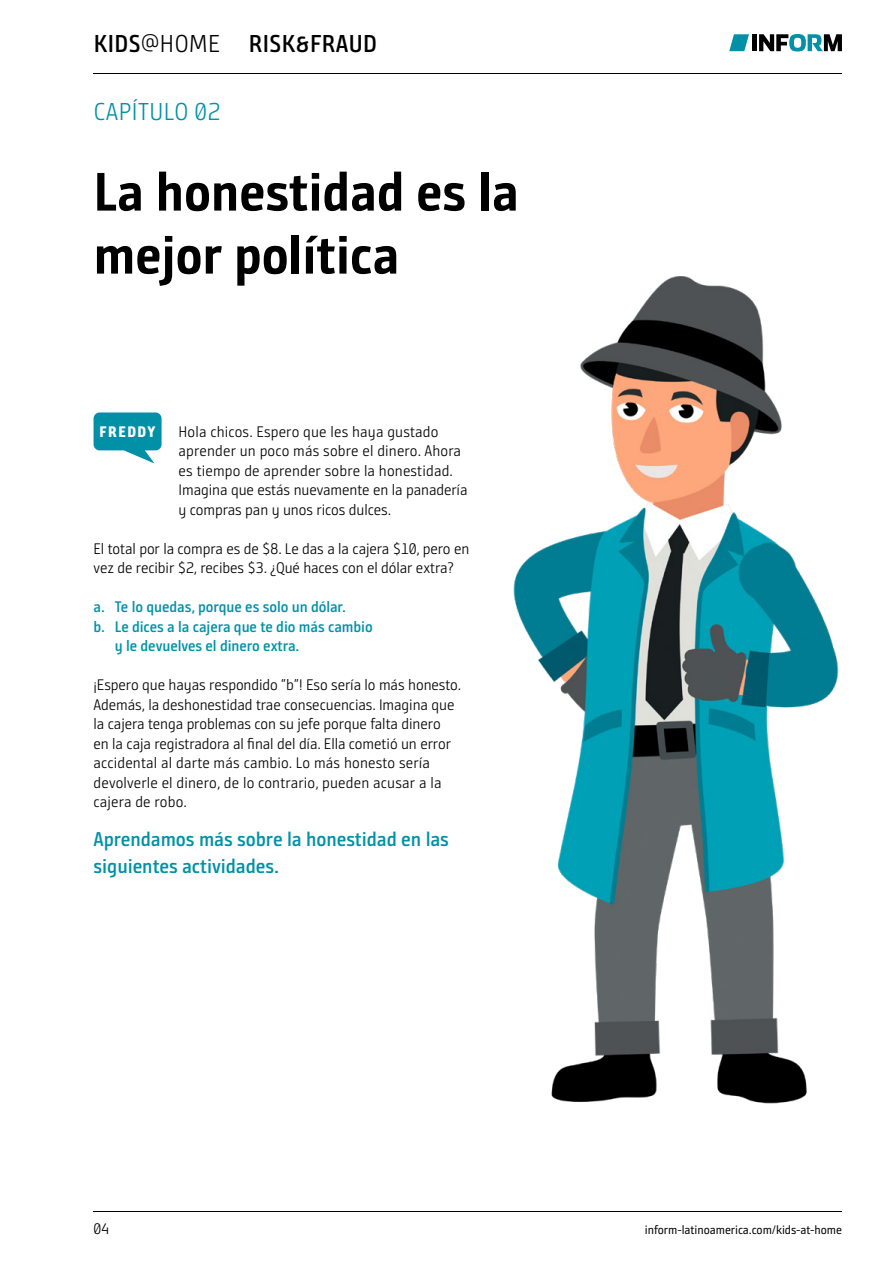
<style>
.page{position:relative;width:893px;height:1263px;background:#fff}
.page>*{position:absolute;margin:0;border:0;box-sizing:border-box;transform-origin:0 0}
.t1{font:700 54px "Bunday Sans Pro SG";letter-spacing:-.005em;color:#000}
.t2{font:700 24.45px "Bunday Sans Pro SG Se";letter-spacing:.02em;color:#000}
.t3{font:24.45px "Bunday Sans Pro SG Se Ligh";letter-spacing:.02em;color:#0091a7}
.t4{font:700 19.95px "Bunday Sans Pro SG Se";letter-spacing:-.005em;color:#0091a7}
.t5{font:15.3px/19.5px "Bunday Sans Pro SG Se Ligh";letter-spacing:-.005em;color:#000}
.t6{font:700 15.3px "Bunday Sans Pro SG Se";letter-spacing:-.005em;color:#0091a7}
.t7{font:700 expanded 15.3px "Bunday Sans Pro SG";letter-spacing:.1em;color:#fff}
.t8{font:12.15px "Bunday Sans Pro SG";letter-spacing:-.005em;color:#000}
.s1{font-family:"Bunday Sans Pro SG Se Ligh";font-weight:400}
</style>
<div class="page">
<hr style="left:94px;top:74px;width:748px;height:1px;background:#000">
<svg style="left:729px;top:34px;width:20px;height:17px"></svg>
<svg style="left:759px;top:34px;width:83px;height:17px"></svg>
<div style="left:752px;top:34px;width:5px;height:17px;background:#000"></div>
<hr style="left:94px;top:1211px;width:748px;height:1px;background:#000">
<img style="left:513px;top:276px;width:326px;height:828px">
<svg style="left:94px;top:412px;width:68px;height:51px"></svg>
<p class="t2" style="left:94px;top:28px;width:285px">KIDS<span class="s1">@HOME</span> RISK&amp;FRAUD</p>
<p class="t3" style="left:94px;top:96px;width:128px">CAPÍTULO 02</p>
<p class="t1" style="left:94px;top:156px;width:427px">La honestidad es la</p>
<p class="t1" style="left:94px;top:219px;width:307px">mejor política</p>
<p class="t5" style="left:179px;top:421px;width:290px">Hola chicos. Espero que les haya gustado aprender un poco más sobre el dinero. Ahora es tiempo de aprender sobre la honestidad.<br>Imagina que estás nuevamente en la panadería y compras pan y unos ricos dulces.</p>
<p class="t5" style="left:94px;top:538px;width:377px">El total por la compra es de $8. Le das a la cajera $10, pero en vez de recibir $2, recibes $3. ¿Qué haces con el dólar extra?</p>
<p class="t6" style="left:94px;top:597px;width:254px">a. Te lo quedas, porque es solo un dólar.</p>
<p class="t6" style="left:94px;top:616px;width:281px">b. Le dices a la cajera que te dio más cambio</p>
<p class="t6" style="left:115px;top:636px;width:186px">y le devuelves el dinero extra.</p>
<p class="t5" style="left:94px;top:675px;width:369px">¡Espero que hayas respondido “b”! Eso sería lo más honesto.<br>Además, la deshonestidad trae consecuencias. Imagina que</p>
<p class="t5" style="left:94px;top:714px;width:349px">la cajera tenga problemas con su jefe porque falta dinero</p>
<p class="t5" style="left:94px;top:733px;width:359px">en la caja registradora al final del día. Ella cometió un error</p>
<p class="t5" style="left:94px;top:753px;width:338px">accidental al darte más cambio. Lo más honesto sería</p>
<p class="t5" style="left:94px;top:772px;width:349px">devolverle el dinero, de lo contrario, pueden acusar a la</p>
<p class="t5" style="left:94px;top:792px;width:95px">cajera de robo.</p>
<p class="t4" style="left:94px;top:826px;width:357px">Aprendamos más sobre la honestidad en las</p>
<p class="t4" style="left:94px;top:853px;width:187px">siguientes actividades.</p>
<p class="t7" style="left:100px;top:421px;width:57px">FREDDY</p>
<p class="t5" style="left:94px;top:1219px;width:17px">04</p>
<p class="t8" style="left:645px;top:1222px;width:199px">inform-latinoamerica.com/kids-at-home</p>
</div>
